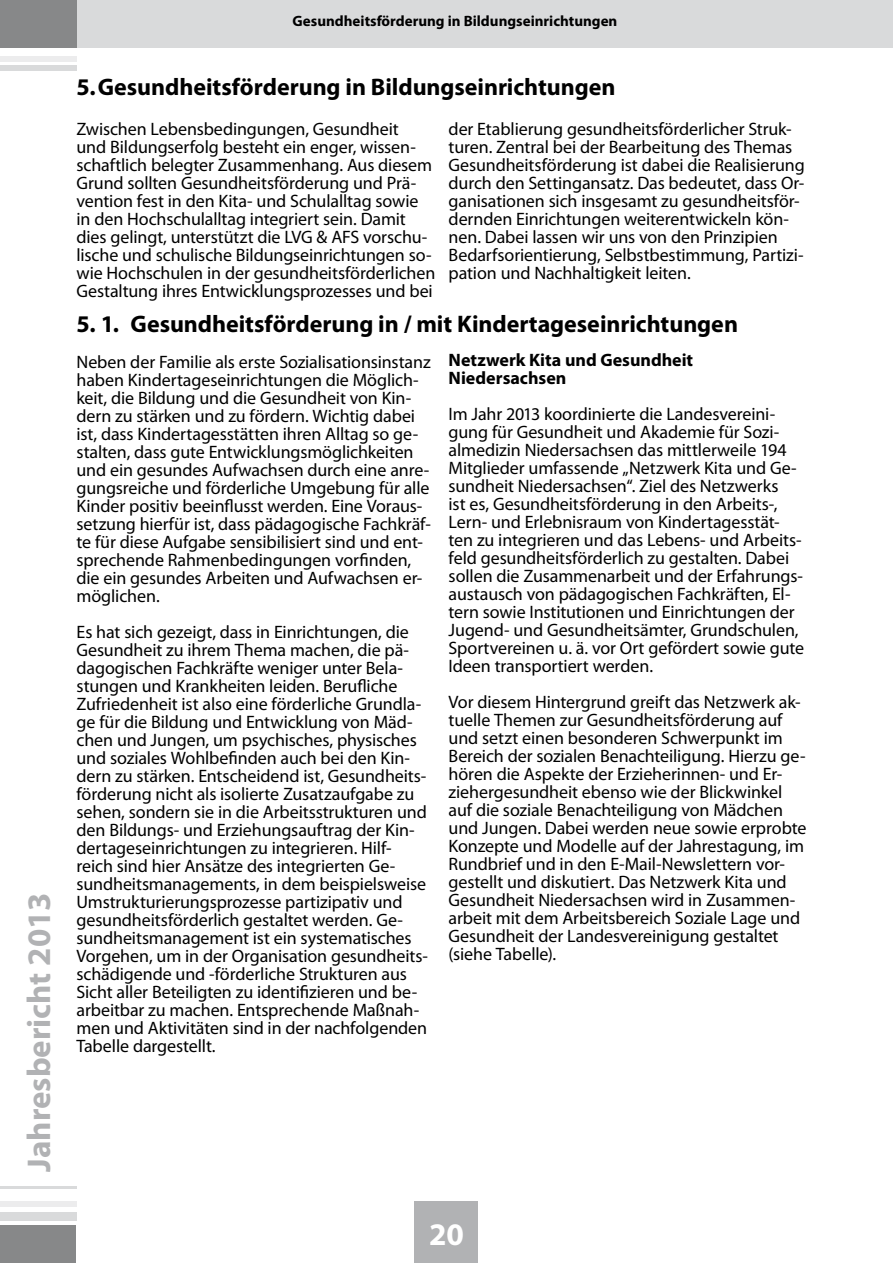
<style>
.page{position:relative;width:893px;height:1263px;background:#fff}
.page>*{position:absolute;margin:0;border:0;box-sizing:border-box;transform-origin:0 0}
.t1{font:700 33px "Myriad Pro";color:#b1b2b4}
.t2{font:700 31.5px "Myriad Pro";color:#fff}
.t3{font:700 24px "Myriad Pro";color:#000}
.t4{font:18px/18px "Myriad Pro";letter-spacing:-.005em;color:#000}
.t5{font:700 18px/18px "Myriad Pro";color:#000}
.t6{font:700 15px "Myriad Pro";color:#000}
</style>
<div class="page">
<div style="left:0;top:0;width:893px;height:48px;background:#d9dadb"></div>
<div style="left:0;top:56px;width:77px;height:5px;background:#ececed"></div>
<div style="left:0;top:65px;width:77px;height:6px;background:#d9dadb"></div>
<div style="left:0;top:0;width:77px;height:48px;background:#878889"></div>
<div style="left:0;top:1201px;width:77px;height:5px;background:#ececed"></div>
<hr style="left:0;top:1186px;width:77px;height:3px;background:#d9dadb">
<div style="left:0;top:1225px;width:76px;height:38px;background:#878889"></div>
<div style="left:0;top:1212px;width:77px;height:8px;background:#d9dadb"></div>
<div style="left:415px;top:1201px;width:63px;height:62px;background:#b1b2b4"></div>
<h1 class="t1" style="left:18px;top:1171px;width:281px;rotate:-90deg">Jahresbericht 2013</h1>
<p class="t6" style="left:293px;top:11px;width:326px">Gesundheitsförderung in Bildungseinrichtungen</p>
<h3 class="t3" style="left:77px;top:71px;width:541px">5.Gesundheitsförderung in Bildungseinrichtungen</h3>
<p class="t4" style="left:77px;top:120px;width:360px">Zwischen Lebensbedingungen, Gesundheit<br>und Bildungserfolg besteht ein enger, wissen&shy;schaftlich belegter Zusammenhang. Aus diesem Grund sollten Gesundheitsförderung und Prä&shy;vention fest in den Kita- und Schulalltag sowie in den Hochschulalltag integriert sein. Damit dies gelingt, unterstützt die LVG &amp; AFS vorschu&shy;lische und schulische Bildungseinrichtungen so&shy;wie Hochschulen in der gesundheitsförderlichen Gestaltung ihres Entwicklungsprozesses und bei</p>
<p class="t4" style="left:449px;top:119px;width:358px">der Etablierung gesundheitsförderlicher Struk&shy;turen. Zentral bei der Bearbeitung des Themas Gesundheitsförderung ist dabei die Realisierung durch den Settingansatz. Das bedeutet, dass Or&shy;ganisationen sich insgesamt zu gesundheitsför&shy;dernden Einrichtungen weiterentwickeln kön&shy;nen. Dabei lassen wir uns von den Prinzipien Bedarfsorientierung, Selbstbestimmung, Partizi&shy;pation und Nachhaltigkeit leiten.</p>
<h3 class="t3" style="left:77px;top:308px;width:663px">5. 1. Gesundheitsförderung in / mit Kindertageseinrichtungen</h3>
<p class="t4" style="left:77px;top:353px;width:356px">Neben der Familie als erste Sozialisationsinstanz haben Kindertageseinrichtungen die Möglich&shy;keit, die Bildung und die Gesundheit von Kin&shy;dern zu stärken und zu fördern. Wichtig dabei ist, dass Kindertagesstätten ihren Alltag so ge&shy;stalten, dass gute Entwicklungsmöglichkeiten und ein gesundes Aufwachsen durch eine anre&shy;gungsreiche und förderliche Umgebung für alle Kinder positiv beeinflusst werden. Eine Voraus&shy;setzung hierfür ist, dass pädagogische Fachkräf&shy;te für diese Aufgabe sensibilisiert sind und ent&shy;sprechende Rahmenbedingungen vorfinden, die ein gesundes Arbeiten und Aufwachsen er&shy;möglichen.</p>
<p class="t4" style="left:77px;top:623px;width:353px">Es hat sich gezeigt, dass in Einrichtungen, die Gesundheit zu ihrem Thema machen, die pä&shy;dagogischen Fachkräfte weniger unter Bela&shy;stungen und Krankheiten leiden. Berufliche Zufriedenheit ist also eine förderliche Grundla&shy;ge für die Bildung und Entwicklung von Mäd&shy;chen und Jungen, um psychisches, physisches und soziales Wohlbefinden auch bei den Kin&shy;dern zu stärken. Entscheidend ist, Gesundheits&shy;förderung nicht als isolierte Zusatzaufgabe zu sehen, sondern sie in die Arbeitsstrukturen und den Bildungs- und Erziehungsauftrag der Kin&shy;dertageseinrichtungen zu integrieren. Hilf&shy;reich sind hier Ansätze des integrierten Ge&shy;sundheitsmanagements, in dem beispielsweise Umstrukturierungsprozesse partizipativ und gesundheitsförderlich gestaltet werden. Ge&shy;sundheitsmanagement ist ein systematisches Vorgehen, um in der Organisation gesundheits&shy;schädigende und -förderliche Strukturen aus Sicht aller Beteiligten zu identifizieren und be&shy;arbeitbar zu machen. Entsprechende Maßnah&shy;men und Aktivitäten sind in der nachfolgenden Tabelle dargestellt.</p>
<p class="t5" style="left:449px;top:351px;width:246px">Netzwerk Kita und Gesundheit<br>Niedersachsen</p>
<p class="t4" style="left:449px;top:405px;width:357px">Im Jahr 2013 koordinierte die Landesvereini&shy;gung für Gesundheit und Akademie für Sozi&shy;almedizin Niedersachsen das mittlerweile 194<br>Mitglieder umfassende „Netzwerk Kita und Ge&shy;sundheit Niedersachsen“. Ziel des Netzwerks<br>ist es, Gesundheitsförderung in den Arbeits-, Lern- und Erlebnisraum von Kindertagesstät&shy;ten zu integrieren und das Lebens- und Arbeits&shy;feld gesundheitsförderlich zu gestalten. Dabei sollen die Zusammenarbeit und der Erfahrungs&shy;austausch von pädagogischen Fachkräften, El&shy;tern sowie Institutionen und Einrichtungen der Jugend- und Gesundheitsämter, Grundschulen, Sportvereinen u. ä. vor Ort gefördert sowie gute Ideen transportiert werden.</p>
<p class="t4" style="left:449px;top:693px;width:359px">Vor diesem Hintergrund greift das Netzwerk ak&shy;tuelle Themen zur Gesundheitsförderung auf und setzt einen besonderen Schwerpunkt im Bereich der sozialen Benachteiligung. Hierzu ge&shy;hören die Aspekte der Erzieherinnen- und Er&shy;ziehergesundheit ebenso wie der Blickwinkel auf die soziale Benachteiligung von Mädchen und Jungen. Dabei werden neue sowie erprobte Konzepte und Modelle auf der Jahrestagung, im Rundbrief und in den E-Mail-Newslettern vor&shy;gestellt und diskutiert. Das Netzwerk Kita und Gesundheit Niedersachsen wird in Zusammen&shy;arbeit mit dem Arbeitsbereich Soziale Lage und Gesundheit der Landesvereinigung gestaltet (siehe Tabelle).</p>
<h2 class="t2" style="left:429px;top:1214px;width:36px">20</h2>
</div>
